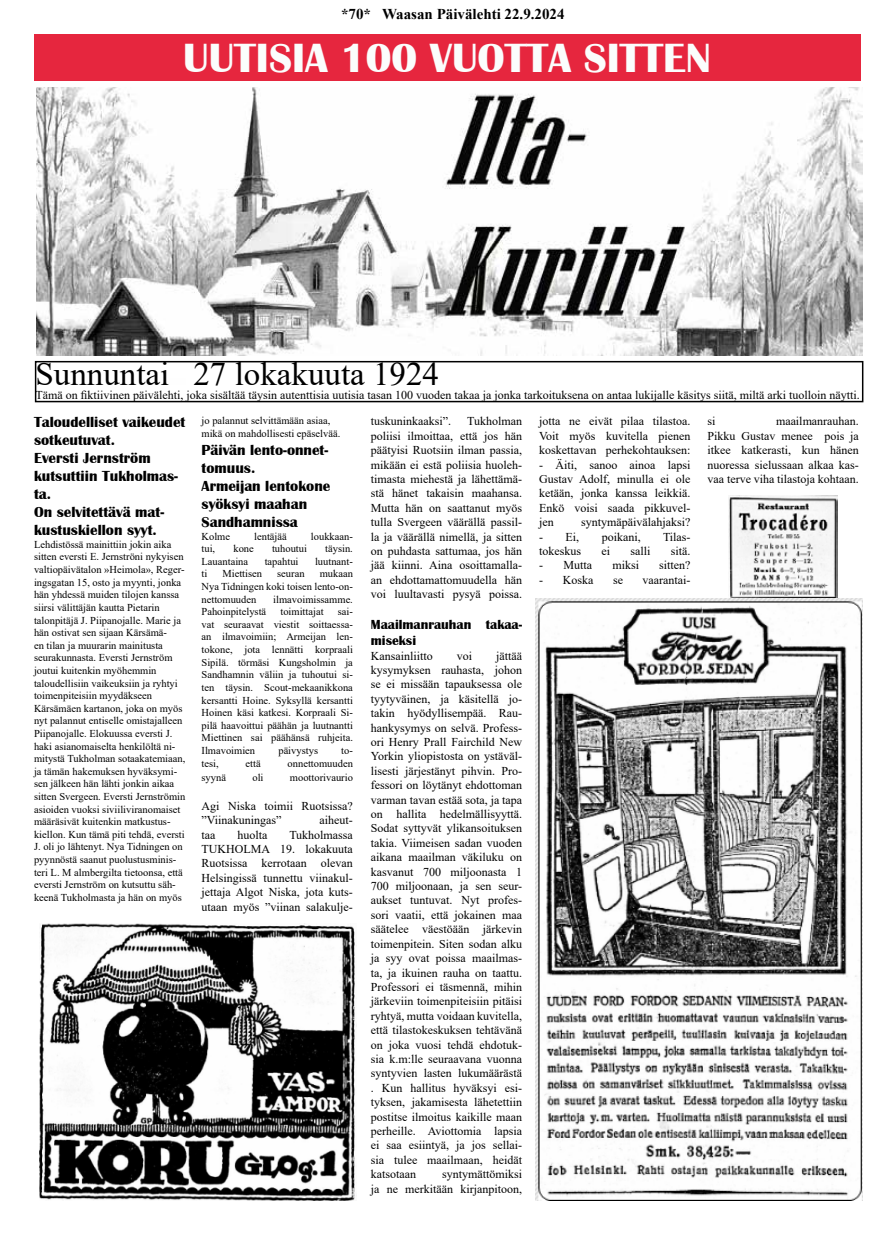
<style>
.page{position:relative;width:893px;height:1234px;background:#fff}
.page>*{position:absolute;margin:0;border:0;box-sizing:border-box;transform-origin:0 0}
.t1{font:700 42px "Britannic";color:#fbfdfc}
.t2{font:33px "Times New Roman";color:#000}
.t3{font:700 15px/18px "Britannic";color:#000}
.t4{font:700 15px "Times New Roman";color:#000}
.t5{font:700 13.5px/16.2px "Britannic";color:#000}
.t6{font:12px/14.4px "Times New Roman";color:#000;text-align:justify}
.t7{font:10.5px/12.6px "Times New Roman";color:#000}
</style>
<div class="page">
<div style="left:34px;top:34px;width:826px;height:47px;background:#e6263e"></div>
<img style="left:36px;top:87px;width:826px;height:268px">
<img style="left:729px;top:495px;width:109px;height:103px">
<div style="left:35px;top:361px;width:828px;height:41px;border:2px solid #000"></div>
<img style="left:40px;top:923px;width:315px;height:277px">
<img style="left:535px;top:598px;width:328px;height:602px">
<p class="t4" style="left:341px;top:3px;width:225px">*70* Waasan Päivälehti 22.9.2024</p>
<h1 class="t1" style="left:183px;top:34px;width:529px">UUTISIA 100 VUOTTA SITTEN</h1>
<h2 class="t2" style="left:36px;top:350px;width:405px">Sunnuntai 27 lokakuuta 1924</h2>
<p class="t6" style="left:36px;top:387px;width:826px">Tämä on fiktiivinen päivälehti, joka sisältää täysin autenttisia uutisia tasan 100 vuoden takaa ja jonka tarkoituksena on antaa lukijalle käsitys siitä, miltä arki tuolloin näytti.</p>
<p class="t3" style="left:34px;top:413px;width:153px">Taloudelliset vaikeudet sotkeutuvat.<br>Eversti Jernström kutsuttiin Tukholmas&shy;ta.<br>On selvitettävä mat&shy;kustuskiellon syyt.</p>
<p class="t7" style="left:34px;top:537px;width:153px">Lehdistössä mainittiin jokin aika sitten eversti E. Jernströni nykyisen valtiopäivätalon »Heimola», Reger&shy;ingsgatan 15, osto ja myynti, jonka hän yhdessä muiden tilojen kanssa siirsi välittäjän kautta Pietarin talonpitäjä J. Piipanojalle. Marie ja hän ostivat sen sijaan Kärsämä-<br>en tilan ja muurarin mainitusta seurakunnasta. Eversti Jernström joutui kuitenkin myöhemmin taloudellisiin vaikeuksiin ja ryhtyi toimenpiteisiin myydäkseen Kärsämäen kartanon, joka on myös nyt palannut entiselle omistajalleen Piipanojalle. Elokuussa eversti J. haki asianomaiselta henkilöltä ni&shy;mitystä Tukholman sotaakatemiaan, ja tämän hakemuksen hyväksymi&shy;sen jälkeen hän lähti jonkin aikaa sitten Svergeen. Eversti Jernströmin asioiden vuoksi siviiliviranomaiset määräsivät kuitenkin matkustus&shy;kiellon. Kun tämä piti tehdä, eversti J. oli jo lähtenyt. Nya Tidningen on pyynnöstä saanut puolustusminis&shy;teri L. M almbergilta tietoonsa, että eversti Jernström on kutsuttu säh&shy;keenä Tukholmasta ja hän on myös</p>
<p class="t7" style="left:202px;top:414px;width:140px">jo palannut selvittämään asiaa, mikä on mahdollisesti epäselvää.</p>
<p class="t3" style="left:202px;top:441px;width:130px">Päivän lento-onnet&shy;tomuus.<br>Armeijan lentokone syöksyi maahan<br>Sandhamnissa</p>
<p class="t7" style="left:202px;top:529px;width:30px">Kolme</p>
<p class="t7" style="left:254px;top:529px;width:34px">lentäjää</p>
<p class="t7" style="left:311px;top:529px;width:43px">loukkaan-</p>
<p class="t7" style="left:202px;top:542px;width:15px">tui,</p>
<p class="t7" style="left:233px;top:542px;width:22px">kone</p>
<p class="t7" style="left:272px;top:542px;width:37px">tuhoutui</p>
<p class="t7" style="left:325px;top:542px;width:29px">täysin.</p>
<p class="t7" style="left:202px;top:554px;width:48px">Lauantaina</p>
<p class="t7" style="left:265px;top:554px;width:35px">tapahtui</p>
<p class="t7" style="left:315px;top:554px;width:39px">luutnant-</p>
<p class="t7" style="left:202px;top:567px;width:7px">ti</p>
<p class="t7" style="left:222px;top:567px;width:41px">Miettisen</p>
<p class="t7" style="left:277px;top:567px;width:29px">seuran</p>
<p class="t7" style="left:202px;top:567px;width:153px;text-align:justify;text-indent:118px">mukaan Nya Tidningen koki toisen lento-on&shy;nettomuuden</p>
<p class="t7" style="left:273px;top:592px;width:81px">ilmavoimissamme.</p>
<p class="t7" style="left:202px;top:605px;width:66px">Pahoinpitelystä</p>
<p class="t7" style="left:280px;top:605px;width:45px">toimittajat</p>
<p class="t7" style="left:202px;top:605px;width:153px;text-align:justify;text-indent:136px">sai&shy;vat seuraavat viestit soittaessa&shy;an ilmavoimiin; Armeijan len&shy;tokone, jota lennätti korpraali Sipilä. törmäsi Kungsholmin ja Sandhamnin väliin ja tuhoutui si&shy;ten täysin. Scout-mekaanikkona kersantti Hoine. Syksyllä kersantti Hoinen käsi katkesi. Korpraali Si&shy;pilä haavoittui päähän ja luutnantti Miettinen sai päähänsä ruhjeita.<br>Ilmavoimien</p>
<p class="t7" style="left:278px;top:743px;width:41px">päivystys</p>
<p class="t7" style="left:341px;top:743px;width:13px">to-</p>
<p class="t7" style="left:202px;top:756px;width:19px">tesi,</p>
<p class="t7" style="left:246px;top:756px;width:17px">että</p>
<p class="t7" style="left:288px;top:756px;width:67px">onnettomuuden</p>
<p class="t7" style="left:202px;top:770px;width:26px">syynä</p>
<p class="t7" style="left:252px;top:770px;width:13px">oli</p>
<p class="t7" style="left:290px;top:770px;width:64px">moottorivaurio</p>
<p class="t6" style="left:202px;top:798px;width:153px">Agi Niska toimii Ruotsissa? ”Viinakuningas”</p>
<p class="t6" style="left:320px;top:812px;width:35px">aiheut-</p>
<p class="t6" style="left:202px;top:826px;width:153px;text-indent:88px">Tukholmassa TUKHOLMA 19. lokakuuta Ruotsissa kerrotaan olevan Helsingissä tunnettu viinakul&shy;jettaja Algot Niska, jota kuts&shy;utaan myös ”viinan salakulje-</p>
<p class="t6" style="left:202px;top:826px;width:15px">taa</p>
<p class="t6" style="left:238px;top:826px;width:31px">huolta</p>
<p class="t6" style="left:371px;top:413px;width:153px;text-indent:96px">Tukholman poliisi ilmoittaa, että jos hän päätyisi Ruotsiin ilman passia, mikään ei estä poliisia huoleh&shy;timasta miehestä ja lähettämä&shy;stä hänet takaisin maahansa.<br>Mutta hän on saattanut myös tulla Svergeen väärällä passil&shy;la ja väärällä nimellä, ja sitten on puhdasta sattumaa, jos hän jää kiinni. Aina osoittamalla&shy;an ehdottamattomuudella hän voi luultavasti pysyä poissa.</p>
<p class="t5" style="left:371px;top:616px;width:153px">Maailmanrauhan takaa&shy;miseksi</p>
<p class="t6" style="left:371px;top:647px;width:64px">Kansainliitto</p>
<p class="t6" style="left:457px;top:647px;width:17px">voi</p>
<p class="t6" style="left:371px;top:413px;width:82px">tuskuninkaaksi”.</p>
<p class="t6" style="left:371px;top:647px;width:153px;text-indent:125px">jättää kysymyksen rauhasta, johon se ei missään tapauksessa ole tyytyväinen, ja käsitellä jo&shy;takin hyödyllisempää. Rau&shy;hankysymys on selvä. Profess&shy;ori Henry Prall Fairchild New Yorkin yliopistosta on ystäväl&shy;lisesti järjestänyt pihvin. Pro&shy;fessori on löytänyt ehdottoman varman tavan estää sota, ja tapa on hallita hedelmällisyyttä.<br>Sodat syttyvät ylikansoituksen takia. Viimeisen sadan vuoden aikana maailman väkiluku on kasvanut 700 miljoonasta 1<br>700 miljoonaan, ja sen seur&shy;aukset tuntuvat. Nyt profes&shy;sori vaatii, että jokainen maa säätelee väestöään järkevin toimenpitein. Siten sodan alku ja syy ovat poissa maailmas&shy;ta, ja ikuinen rauha on taattu.<br>Professori ei täsmennä, mihin järkeviin toimenpiteisiin pitäisi ryhtyä, mutta voidaan kuvitella, että tilastokeskuksen tehtävänä on joka vuosi tehdä ehdotuk&shy;sia k.m:lle seuraavana vuonna syntyvien lasten lukumäärästä . Kun hallitus hyväksyi esi&shy;tyksen, jakamisesta lähetettiin postitse ilmoitus kaikille maan perheille. Aviottomia lapsia ei saa esiintyä, ja jos sellai&shy;sia tulee maailmaan, heidät katsotaan</p>
<p class="t6" style="left:371px;top:1166px;width:153px;text-align:right">syntymättömiksi<br>ja ne merkitään kirjanpitoon,</p>
<p class="t6" style="left:539px;top:413px;width:153px">jotta ne eivät pilaa tilastoa.<br>Voit myös kuvitella pienen koskettavan perhekohtauksen:</p>
<p class="t6" style="left:539px;top:457px;width:153px">- Äiti, sanoo ainoa lapsi Gustav Adolf, minulla ei ole ketään, jonka kanssa leikkiä.<br>Enkö voisi saada pikkuvel&shy;jen</p>
<p class="t6" style="left:581px;top:514px;width:111px">syntymäpäivälahjaksi?</p>
<p class="t6" style="left:539px;top:529px;width:42px">- Ei,</p>
<p class="t6" style="left:602px;top:529px;width:40px">poikani,</p>
<p class="t6" style="left:663px;top:529px;width:29px">Tilas-</p>
<p class="t6" style="left:539px;top:543px;width:43px">tokeskus</p>
<p class="t6" style="left:601px;top:543px;width:10px">ei</p>
<p class="t6" style="left:631px;top:543px;width:22px">salli</p>
<p class="t6" style="left:671px;top:543px;width:21px">sitä.</p>
<p class="t6" style="left:539px;top:557px;width:54px">- Mutta</p>
<p class="t6" style="left:612px;top:557px;width:28px">miksi</p>
<p class="t6" style="left:659px;top:557px;width:33px">sitten?</p>
<p class="t6" style="left:539px;top:572px;width:56px">- Koska</p>
<p class="t6" style="left:613px;top:572px;width:11px">se</p>
<p class="t6" style="left:643px;top:572px;width:49px">vaarantai-</p>
<p class="t6" style="left:708px;top:413px;width:153px;text-indent:68px">maailmanrauhan.<br>Pikku Gustav menee pois ja itkee katkerasti, kun hänen nuoressa sielussaan alkaa kas&shy;vaa terve viha tilastoja kohtaan.</p>
<p class="t6" style="left:708px;top:413px;width:10px">si</p>
</div>
